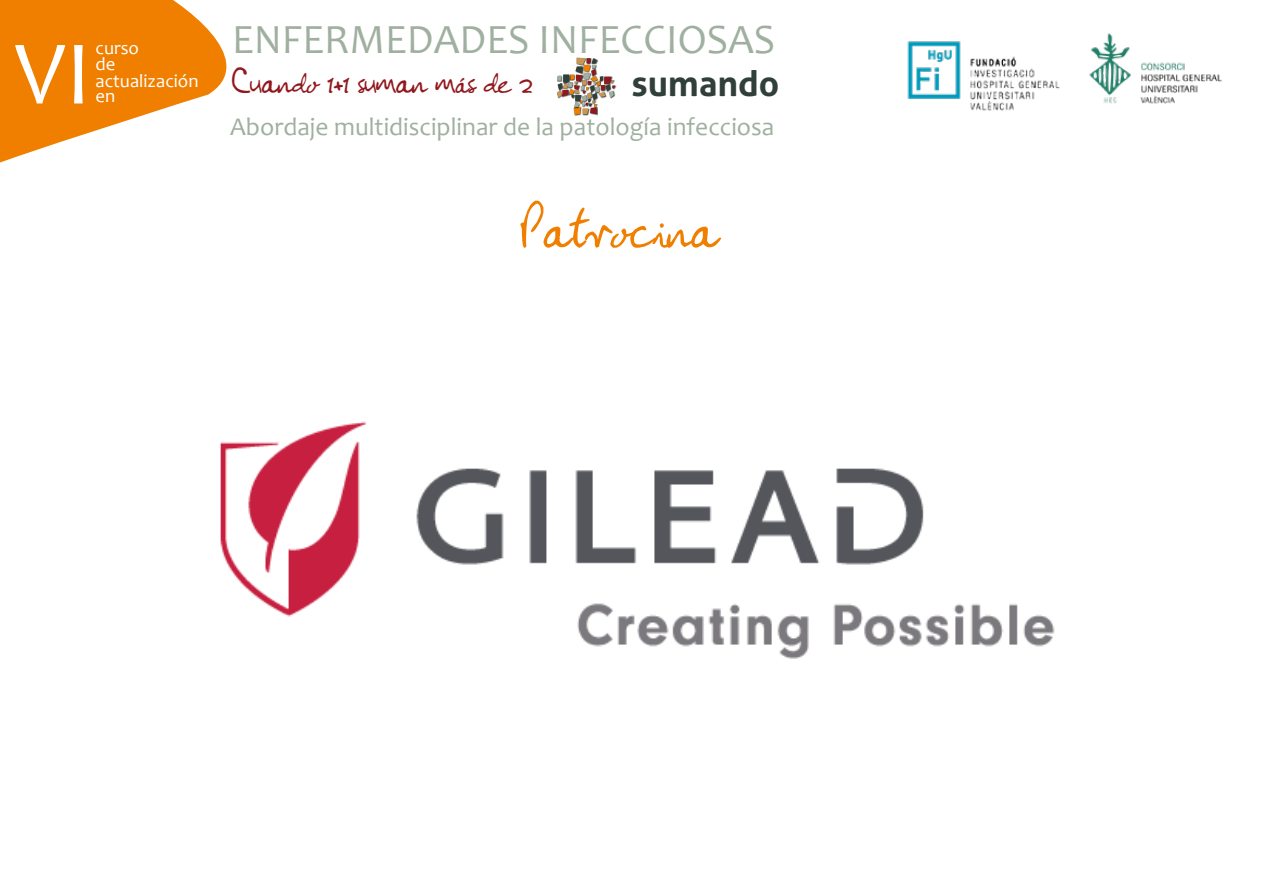
<style>
.page{position:relative;width:1263px;height:893px;background:#fff}
.page>*{position:absolute;margin:0;border:0;box-sizing:border-box;transform-origin:0 0}
.t1{font:91.95px "Candara";color:#fff}
.t2{font:57px "John Lennon";color:#f07f00}
.t3{font:41.85px "Candara";color:#a0b0a0}
.t4{font:700 35.4px "Aller";color:#303f39}
.t5{font:34.35px "John Lennon";color:#91181d}
.t6{font:25.5px "Candara";color:#a0b0a0}
.t7{font:18.75px/16px "Candara";color:#fff}
</style>
<div class="page">
<svg style="left:0;top:0;width:227px;height:163px;fill:#f07f00"></svg>
<div style="left:573px;top:107px;width:9px;height:9px;background:#000;opacity:.75"></div>
<div style="left:576px;top:57px;width:11px;height:9px;background:#000;opacity:.75"></div>
<div style="left:582px;top:108px;width:8px;height:8px;background:#000;opacity:.75"></div>
<div style="left:590px;top:107px;width:8px;height:9px;background:#000;opacity:.75"></div>
<svg style="left:557px;top:58px;width:59px;height:57px"></svg>
<img style="left:1089px;top:33px;width:133px;height:71px">
<img style="left:907px;top:41px;width:153px;height:70px">
<img style="left:220px;top:421px;width:835px;height:238px">
<h1 class="t1" style="left:15px;top:18px;width:78px">VI</h1>
<p class="t7" style="left:96px;top:40px;width:45px">curso de</p>
<p class="t7" style="left:96px;top:73px;width:104px">actualización</p>
<p class="t7" style="left:96px;top:87px;width:21px">en</p>
<h3 class="t3" style="left:232px;top:14px;width:545px">ENFERMEDADES INFECCIOSAS</h3>
<h3 class="t5" style="left:232px;top:62px;width:302px">Cuando 1+1 suman más de 2</h3>
<p class="t6" style="left:230px;top:111px;width:546px">Abordaje multidisciplinar de la patología infecciosa</p>
<h3 class="t4" style="left:631px;top:62px;width:149px">sumando</h3>
<h2 class="t2" style="left:520px;top:196px;width:198px">Patrocina</h2>
</div>
